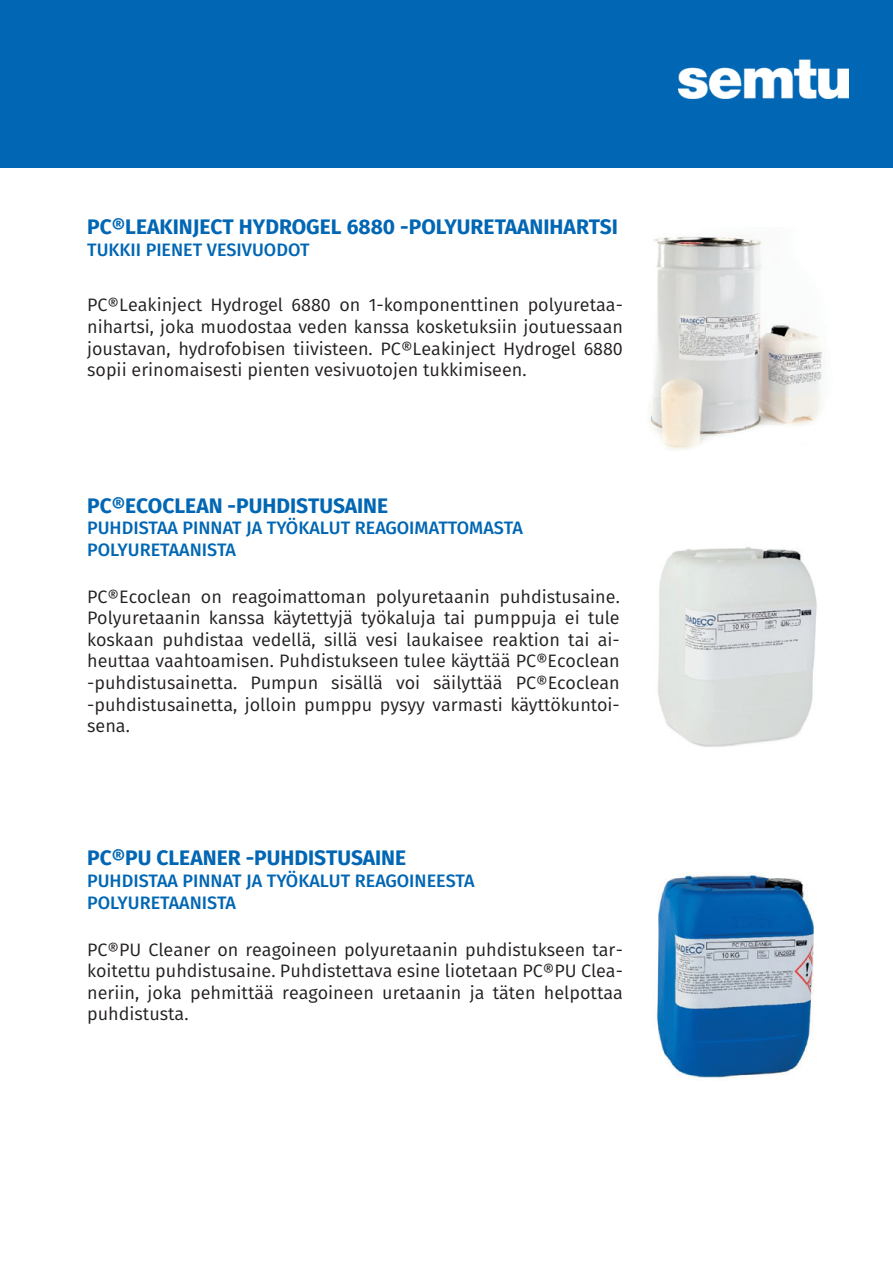
<style>
.page{position:relative;width:893px;height:1263px;background:#fff}
.page>*{position:absolute;margin:0;border:0;box-sizing:border-box;transform-origin:0 0}
.Kappaletyyli_3{font:700 21px "Fira Sans";color:#0166b3}
.Kappaletyyli_3-2{font:18px/21.6px "Fira Sans";color:#231f20;text-align:justify}
.Kappaletyyli_3-3{font:500 18px "Fira Sans";color:#0166b3}
</style>
<div class="page">
<div style="left:0;top:0;width:893px;height:168px;background:#0166b3"></div>
<img style="left:679px;top:59px;width:170px;height:40px">
<img style="left:649px;top:236px;width:175px;height:214px">
<img style="left:658px;top:547px;width:159px;height:200px">
<img style="left:656px;top:872px;width:158px;height:206px">
<p class="Kappaletyyli_3" style="left:87px;top:212px;width:532px">PC®LEAKINJECT HYDROGEL 6880 -POLYURETAANIHARTSI</p>
<p class="Kappaletyyli_3-3" style="left:87px;top:237px;width:224px">TUKKII PIENET VESIVUODOT</p>
<p class="Kappaletyyli_3-2" style="left:87px;top:294px;width:537px">PC®Leakinject Hydrogel 6880 on 1-komponenttinen polyuretaa&shy;nihartsi, joka muodostaa veden kanssa kosketuksiin joutuessaan joustavan, hydrofobisen tiivisteen. PC®Leakinject Hydrogel 6880 sopii erinomaisesti pienten vesivuotojen tukkimiseen.</p>
<p class="Kappaletyyli_3" style="left:87px;top:491px;width:303px">PC®ECOCLEAN -PUHDISTUSAINE</p>
<p class="Kappaletyyli_3-3" style="left:87px;top:515px;width:437px">PUHDISTAA PINNAT JA TYÖKALUT REAGOIMATTOMASTA</p>
<p class="Kappaletyyli_3-3" style="left:87px;top:537px;width:150px">POLYURETAANISTA</p>
<p class="Kappaletyyli_3-2" style="left:87px;top:585px;width:534px">PC®Ecoclean on reagoimattoman polyuretaanin puhdistusaine.<br>Polyuretaanin kanssa käytettyjä työkaluja tai pumppuja ei tule koskaan puhdistaa vedellä, sillä vesi laukaisee reaktion tai ai&shy;heuttaa vaahtoamisen. Puhdistukseen tulee käyttää PC®Ecoclean -puhdistusainetta. Pumpun sisällä voi säilyttää PC®Ecoclean -puhdistusainetta, jolloin pumppu pysyy varmasti käyttökuntoi&shy;sena.</p>
<p class="Kappaletyyli_3" style="left:87px;top:843px;width:321px">PC®PU CLEANER -PUHDISTUSAINE</p>
<p class="Kappaletyyli_3-3" style="left:87px;top:868px;width:389px">PUHDISTAA PINNAT JA TYÖKALUT REAGOINEESTA</p>
<p class="Kappaletyyli_3-3" style="left:87px;top:890px;width:150px">POLYURETAANISTA</p>
<p class="Kappaletyyli_3-2" style="left:87px;top:938px;width:537px">PC®PU Cleaner on reagoineen polyuretaanin puhdistukseen tar&shy;koitettu puhdistusaine. Puhdistettava esine liotetaan PC®PU Clea&shy;neriin, joka pehmittää reagoineen uretaanin ja täten helpottaa puhdistusta.</p>
</div>
